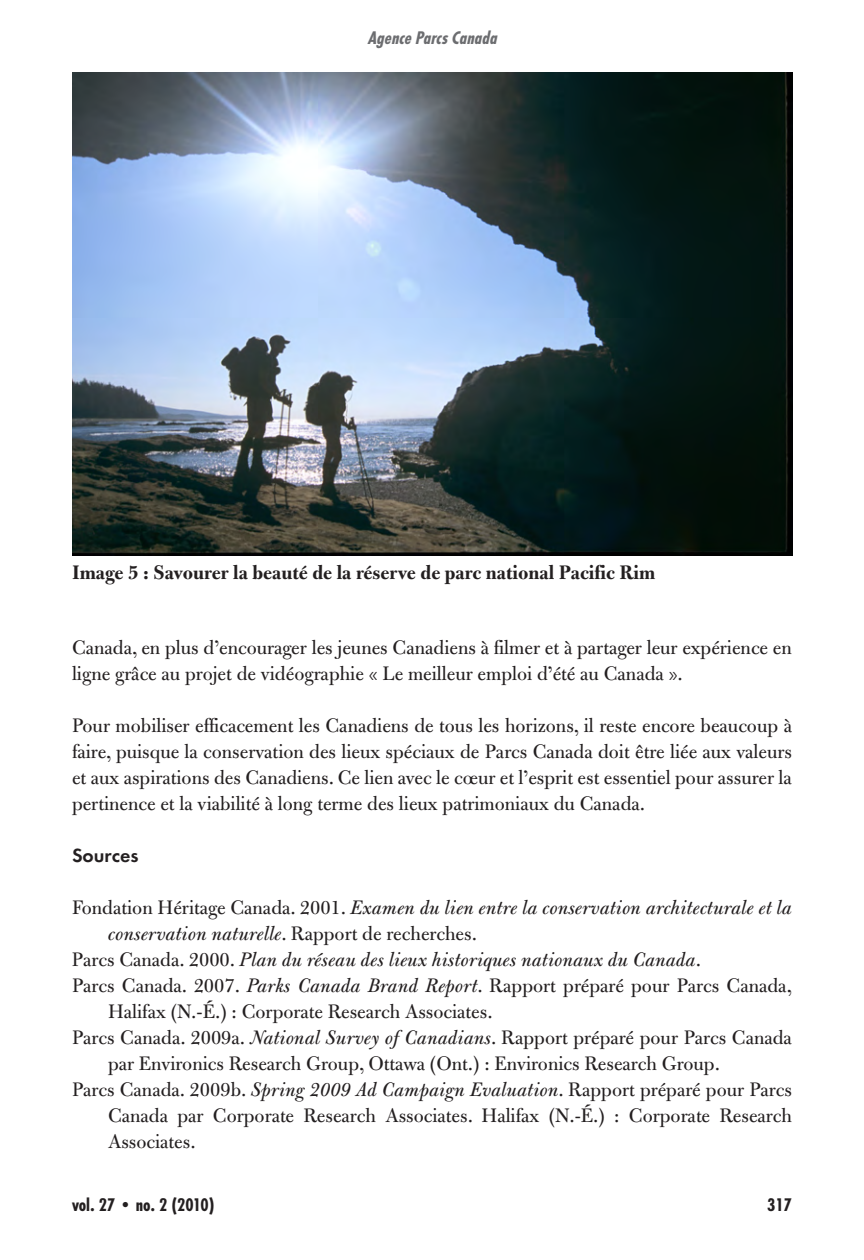
<style>
.page{position:relative;width:864px;height:1260px;background:#fff}
.page>*{position:absolute;margin:0;border:0;box-sizing:border-box;transform-origin:0 0}
.t1{font:21px/26px "Bulmer";color:#231f20}
.t2{font:italic 21px "Bulmer";color:#231f20}
.t3{font:700 21px "Bulmer";color:#231f20}
.t4{font:700 20px "Function";color:#231f20}
.t5{font:700 19px "Function Cond";color:#231f20}
.t6{font:italic 700 19px "Function Cond";color:#6c6d70}
.s1{font-style:normal}
.s2{font-style:italic}
</style>
<div class="page">
<img style="left:72px;top:72px;width:720px;height:483px">
<p class="t6" style="left:367px;top:26px;width:131px">Agence Parcs Canada</p>
<p class="t3" style="left:72px;top:565px;width:585px">Image 5 : Savourer la beauté de la réserve de parc national Pacific Rim</p>
<p class="t1" style="left:72px;top:637px;width:721px">Canada, en plus d’encourager les jeunes Canadiens à filmer et à partager leur expérience en ligne grâce au projet de vidéographie « Le meilleur emploi d’été au Canada ».</p>
<p class="t1" style="left:72px;top:715px;width:722px;text-align:justify">Pour mobiliser efficacement les Canadiens de tous les horizons, il reste encore beaucoup à faire, puisque la conservation des lieux spéciaux de Parcs Canada doit être liée aux valeurs et aux aspirations des Canadiens. Ce lien avec le cœur et l’esprit est essentiel pour assurer la pertinence et la viabilité à long terme des lieux patrimoniaux du Canada.</p>
<p class="t4" style="left:72px;top:844px;width:68px">Sources</p>
<p class="t2" style="left:72px;top:900px;width:721px"><span class="s1">Fondation Héritage Canada. 2001.</span> Examen du lien entre la conservation architecturale et la</p>
<p class="t2" style="left:108px;top:926px;width:371px">conservation naturelle<span class="s1">. Rapport de recherches.</span></p>
<p class="t2" style="left:72px;top:952px;width:631px"><span class="s1">Parcs Canada. 2000.</span> Plan du réseau des lieux historiques nationaux du Canada<span class="s1">.</span></p>
<p class="t1" style="left:72px;top:975px;width:722px">Parcs Canada. 2007. <span class="s2">Parks Canada Brand Report</span>. Rapport préparé pour Parcs Canada,</p>
<p class="t1" style="left:108px;top:1001px;width:386px">Halifax (N.-É.) : Corporate Research Associates.</p>
<p class="t1" style="left:72px;top:1027px;width:721px">Parcs Canada. 2009a. <span class="s2">National Survey of Canadians</span>. Rapport préparé pour Parcs Canada</p>
<p class="t1" style="left:108px;top:1053px;width:614px">par Environics Research Group, Ottawa (Ont.) : Environics Research Group.</p>
<p class="t1" style="left:72px;top:1079px;width:722px">Parcs Canada. 2009b. <span class="s2">Spring 2009 Ad Campaign Evaluation</span>. Rapport préparé pour Parcs</p>
<p class="t1" style="left:108px;top:1105px;width:685px">Canada par Corporate Research Associates. Halifax (N.-É.) : Corporate Research</p>
<p class="t1" style="left:108px;top:1131px;width:89px">Associates.</p>
<p class="t5" style="left:72px;top:1193px;width:144px">vol. 27 • no. 2 (2010)</p>
<p class="t5" style="left:767px;top:1193px;width:26px">317</p>
</div>
